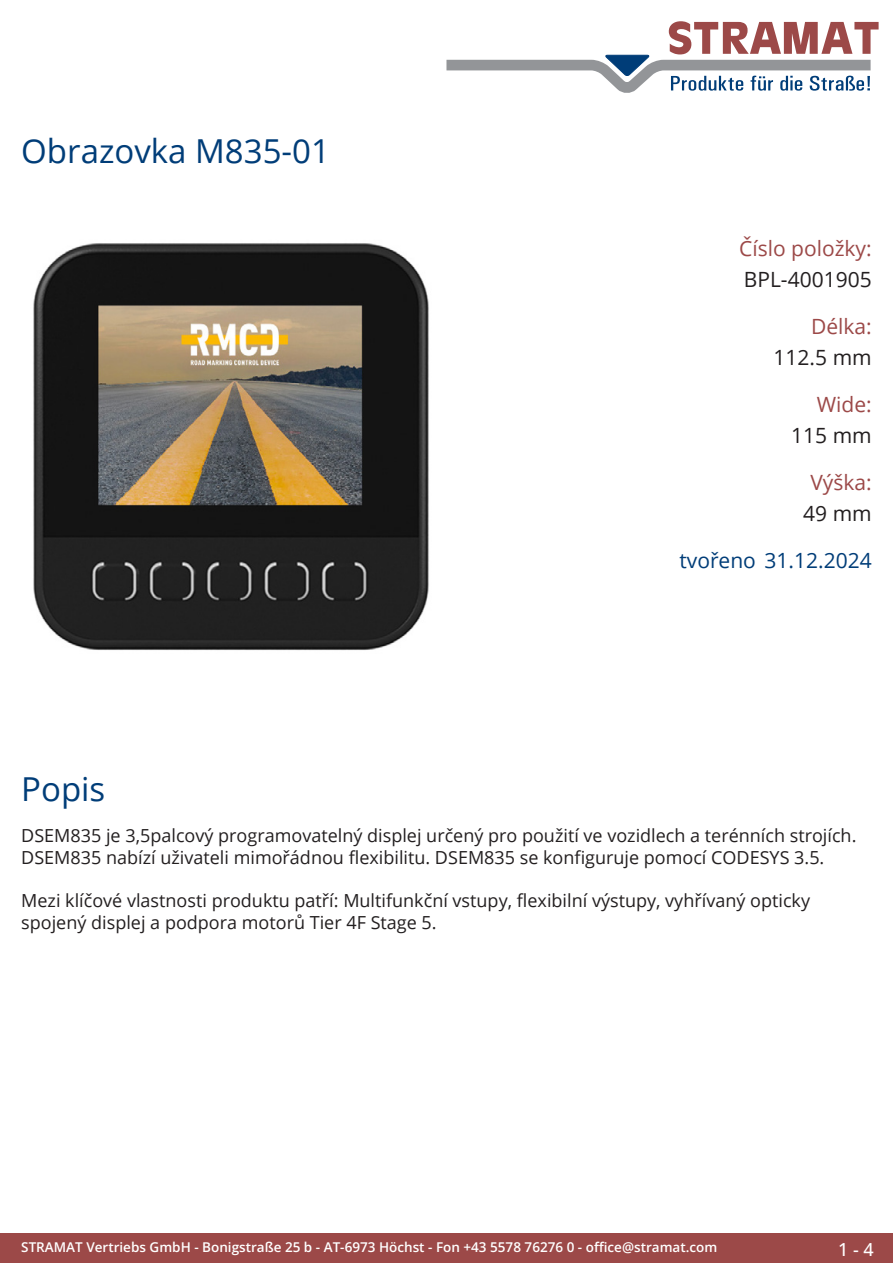
<style>
.page{position:relative;width:893px;height:1263px;background:#fff}
.page>*{position:absolute;margin:0;border:0;box-sizing:border-box;transform-origin:0 0}
.Produkttitel{font:33px "Open Sans";color:#003d78}
.TechDaten_Überschrif{font:21px "Open Sans";color:#9c4948}
.TechDaten_Inhalt{font:21px "Open Sans";color:#231f20}
.Erstellungsdatum{font:21px "Open Sans";color:#003d78}
.Beschreibung_Text{font:18px/21.6px "Open Sans";color:#231f20}
.t1{font:500 18px "Open Sans";color:#fff}
.t2{font:600 13.5px "Open Sans";color:#fff}
</style>
<div class="page">
<div style="left:0;top:1233px;width:893px;height:30px;background:#9c4948"></div>
<svg style="left:446px;top:21px;width:433px;height:72px"></svg>
<img style="left:33px;top:243px;width:396px;height:408px">
<p class="Produkttitel" style="left:21px;top:128px;width:310px">Obrazovka M835-01</p>
<p class="TechDaten_Überschrif" style="left:739px;top:234px;width:134px">Číslo položky:</p>
<p class="TechDaten_Inhalt" style="left:744px;top:265px;width:129px">BPL-4001905</p>
<p class="TechDaten_Überschrif" style="left:811px;top:312px;width:62px">Délka:</p>
<p class="TechDaten_Inhalt" style="left:774px;top:343px;width:100px">112.5 mm</p>
<p class="TechDaten_Überschrif" style="left:817px;top:390px;width:56px">Wide:</p>
<p class="TechDaten_Inhalt" style="left:791px;top:421px;width:82px">115 mm</p>
<p class="TechDaten_Überschrif" style="left:810px;top:468px;width:63px">Výška:</p>
<p class="TechDaten_Inhalt" style="left:803px;top:499px;width:70px">49 mm</p>
<p class="Erstellungsdatum" style="left:679px;top:546px;width:194px">tvořeno 31.12.2024</p>
<p class="Produkttitel" style="left:21px;top:766px;width:86px">Popis</p>
<p class="Beschreibung_Text" style="left:21px;top:824px;width:837px">DSEM835 je 3,5palcový programovatelný displej určený pro použití ve vozidlech a terénních strojích.<br>DSEM835 nabízí uživateli mimořádnou flexibilitu. DSEM835 se konfiguruje pomocí CODESYS 3.5.</p>
<p class="Beschreibung_Text" style="left:21px;top:889px;width:790px">Mezi klíčové vlastnosti produktu patří: Multifunkční vstupy, flexibilní výstupy, vyhřívaný opticky spojený displej a podpora motorů Tier 4F Stage 5.</p>
<p class="t2" style="left:21px;top:1238px;width:698px">STRAMAT Vertriebs GmbH - Bonigstraße 25 b - AT-6973 Höchst - Fon +43 5578 76276 0 - office@stramat.com</p>
<p class="t1" style="left:838px;top:1237px;width:37px">1 - 4</p>
</div>
